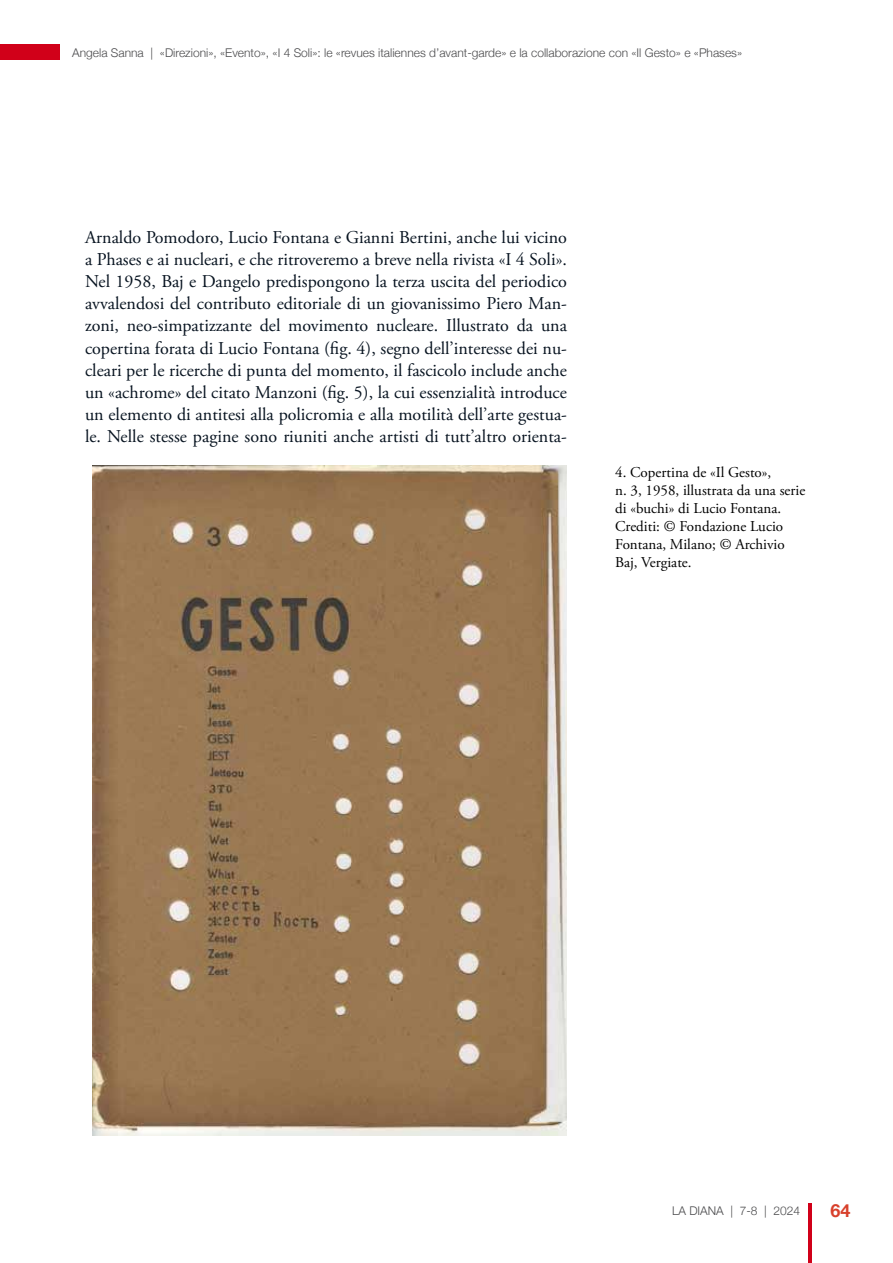
<style>
.page{position:relative;width:893px;height:1263px;background:#fff}
.page>*{position:absolute;margin:0;border:0;box-sizing:border-box;transform-origin:0 0}
.t1{font:18px/22.2px "Adobe Garamond Pro";color:#071320;text-align:justify}
.t2{font:700 18px "Helvetica Neue";color:#d8412c}
.t3{font:15px/18px "Adobe Garamond Pro";color:#000}
.t4{font:300 12px "Helvetica Neue";color:#4b4b4d}
</style>
<div class="page">
<hr style="left:808px;top:1203px;width:3px;height:60px;background:#d10019">
<div style="left:0;top:44px;width:60px;height:16px;background:#d10019"></div>
<img style="left:92px;top:466px;width:475px;height:669px">
<p class="t4" style="left:72px;top:43px;width:671px">Angela Sanna | «Direzioni», «Evento», «I 4 Soli»: le «revues italiennes d’avant-garde» e la collaborazione con «Il Gesto» e «Phases»</p>
<p class="t1" style="left:85px;top:226px;width:483px">Arnaldo Pomodoro, Lucio Fontana e Gianni Bertini, anche lui vicino a Phases e ai nucleari, e che ritroveremo a breve nella rivista «I 4 Soli».<br>Nel 1958, Baj e Dangelo predispongono la terza uscita del periodico avvalendosi del contributo editoriale di un giovanissimo Piero Man&shy;zoni, neo-simpatizzante del movimento nucleare. Illustrato da una copertina forata di Lucio Fontana (fig. 4), segno dell’interesse dei nu&shy;cleari per le ricerche di punta del momento, il fascicolo include anche un «achrome» del citato Manzoni (fig. 5), la cui essenzialità introduce un elemento di antitesi alla policromia e alla motilità dell’arte gestua&shy;le. Nelle stesse pagine sono riuniti anche artisti di tutt’altro orienta-</p>
<p class="t3" style="left:615px;top:463px;width:192px">4. Copertina de «Il Gesto»,<br>n. 3, 1958, illustrata da una serie di «buchi» di Lucio Fontana.<br>Crediti: © Fondazione Lucio<br>Fontana, Milano; © Archivio<br>Baj, Vergiate.</p>
<p class="t4" style="left:672px;top:1201px;width:130px">LA DIANA | 7-8 | 2024</p>
<p class="t2" style="left:830px;top:1196px;width:22px">64</p>
</div>
